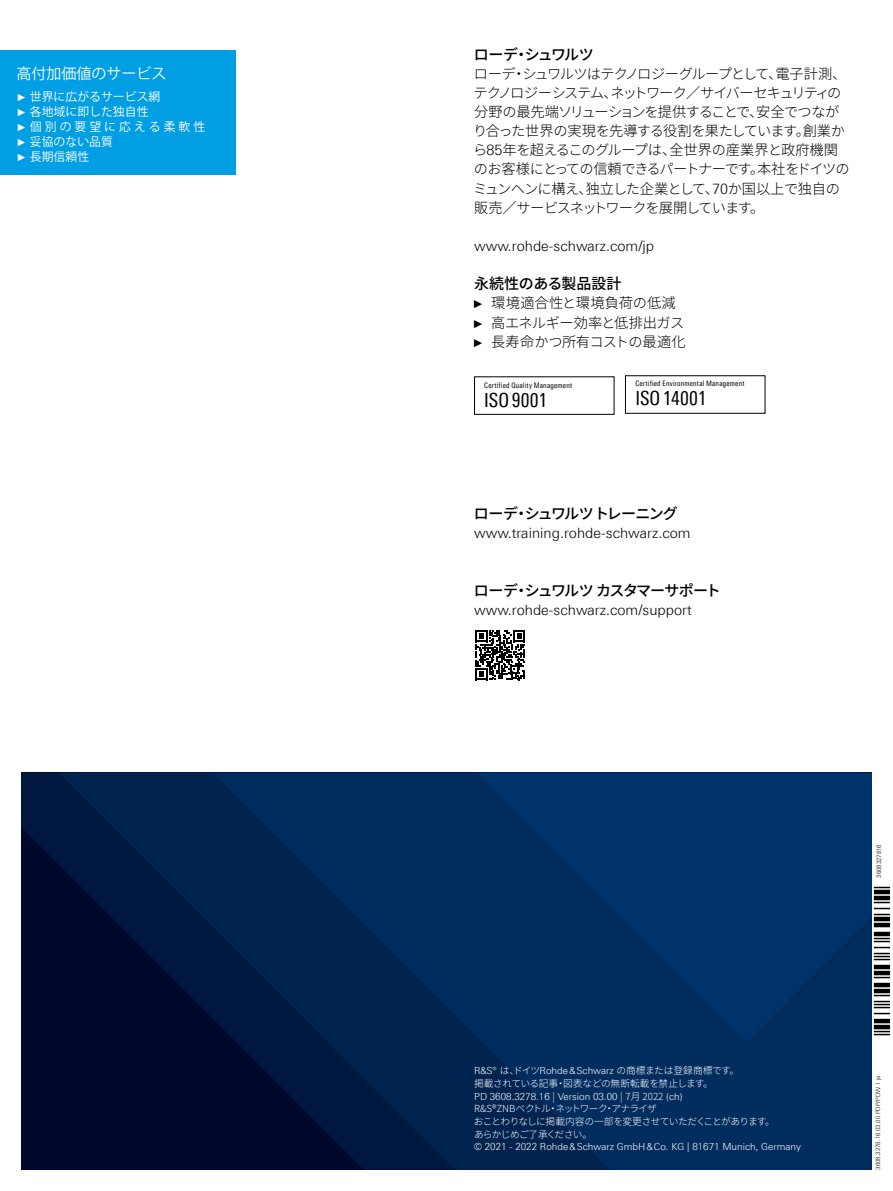
<style>
.page{position:relative;width:893px;height:1191px;background:#fff}
.page>*{position:absolute;margin:0;border:0;box-sizing:border-box;transform-origin:0 0}
.t1{font:19.5px "Linotype Univers 420 Cn";letter-spacing:.005em;color:#000}
.t2{font:500 15px "Source Han Sans JP";letter-spacing:-.045em;color:#000}
.t3{font:500 15px "Source Han Sans JP";letter-spacing:-.07em;color:#000}
.t4{font:15px "Koz Go Pr 6 N";color:#fff}
.t5{font:500 15px "Source Han Sans JP";color:#000}
.t6{font:500 15px "Source Han Sans JP";letter-spacing:-.075em;color:#000}
.t7{font:300 14.25px/19.2px "Source Han Sans JP";letter-spacing:-.045em;color:#000}
.t8{font:300 14.25px "Linotype Univers 330";color:#000}
.t9{font:300 14.25px/19.2px "Source Han Sans JP";letter-spacing:-.02em;color:#000}
.t10{font:11.85px/15px "Koz Go Pr 6 N";color:#fff}
.t11{font:300 9.75px "Linotype Univers 330";color:#fff}
.t12{font:300 9.75px/12.6px "Source Han Sans JP";letter-spacing:-.065em;color:#fff}
.t13{font:300 9.75px/12.6px "Source Han Sans JP";letter-spacing:-.03em;color:#fff}
.t14{font:7.5px "Linotype Univers 420 Cn";letter-spacing:.025em;color:#000}
.t15{font:300 6px "Linotype Univers 330";color:#000}
.s1{font-family:"Arial";font-size:10.35px}
.s2{font-family:"Linotype Univers 330"}
.s3{font-family:"Arial Narrow";font-weight:400;font-size:11.4px}
.s4{font-family:"Source Han Sans JP"}
</style>
<div class="page">
<svg style="left:21px;top:772px;width:37px;height:397px;background:#000a30"></svg>
<svg style="left:58px;top:772px;width:155px;height:397px;background:#001037"></svg>
<svg style="left:213px;top:772px;width:659px;height:397px;background:#002452"></svg>
<svg style="left:477px;top:772px;width:395px;height:270px;background:#003064"></svg>
<div style="left:0;top:50px;width:236px;height:124px;background:#009ee3"></div>
<div style="left:474px;top:376px;width:140px;height:39px;border:1px solid #000"></div>
<div style="left:625px;top:375px;width:140px;height:39px;border:1px solid #000"></div>
<svg style="left:475px;top:630px;width:50px;height:50px"></svg>
<svg style="left:874px;top:1030px;width:16px;height:5px"></svg>
<div style="left:874px;top:1024px;width:16px;height:5px;background:#000"></div>
<div style="left:874px;top:1018px;width:16px;height:5px;background:#000"></div>
<svg style="left:874px;top:994px;width:16px;height:20px"></svg>
<div style="left:874px;top:988px;width:16px;height:5px;background:#000"></div>
<div style="left:874px;top:982px;width:16px;height:5px;background:#000"></div>
<svg style="left:874px;top:976px;width:16px;height:2px"></svg>
<div style="left:874px;top:970px;width:16px;height:5px;background:#000"></div>
<div style="left:874px;top:964px;width:16px;height:5px;background:#000"></div>
<svg style="left:874px;top:937px;width:16px;height:23px"></svg>
<div style="left:874px;top:931px;width:16px;height:5px;background:#000"></div>
<div style="left:874px;top:922px;width:16px;height:5px;background:#000"></div>
<div style="left:874px;top:916px;width:16px;height:5px;background:#000"></div>
<svg style="left:874px;top:901px;width:16px;height:14px"></svg>
<div style="left:874px;top:895px;width:16px;height:5px;background:#000"></div>
<div style="left:874px;top:889px;width:16px;height:5px;background:#000"></div>
<svg style="left:874px;top:886px;width:16px;height:2px"></svg>
<p class="t4" style="left:16px;top:65px;width:152px">高付加価値のサービス</p>
<p class="t10" style="left:16px;top:90px;width:190px"><span class="s1">►</span> 世界に広がるサービス網<br><span class="s1">►</span> 各地域に即した独自性<br><span class="s1">►</span>個別の要望に応える柔軟性<span class="s1">►</span> 妥協のない品質<br><span class="s1">►</span> 長期信頼性</p>
<p class="t6" style="left:474px;top:46px;width:121px">ローデ・シュワルツ</p>
<p class="t7" style="left:473px;top:64px;width:378px">ローデ・シュワルツはテクノロジーグループとして、電子計測、テクノロジーシステム、ネットワーク／サイバーセキュリティの分野の最先端ソリューションを提供することで、安全でつながり合った世界の実現を先導する役割を果たしています。創業から<span class="s2">85</span>年を超えるこのグループは、全世界の産業界と政府機関のお客様にとっての信頼できるパートナーです。本社をドイツのミュンヘンに構え、独立した企業として、<span class="s2">70</span>か国以上で独自の販売／サービスネットワークを展開しています。</p>
<p class="t8" style="left:474px;top:237px;width:182px">www.rohde-schwarz.com/jp</p>
<p class="t5" style="left:474px;top:275px;width:149px">永続性のある製品設計</p>
<p class="t9" style="left:474px;top:294px;width:213px"><span class="s3">►</span> 環境適合性と環境負荷の低減<span class="s3">►</span> 高エネルギー効率と低排出ガス<span class="s3">►</span> 長寿命かつ所有コストの最適化</p>
<p class="t14" style="left:484px;top:381px;width:89px">Certified Quality Management</p>
<h1 class="t1" style="left:484px;top:389px;width:64px">ISO9001</h1>
<p class="t14" style="left:635px;top:379px;width:111px">Certified Environmental Management</p>
<h1 class="t1" style="left:635px;top:387px;width:73px">ISO14001</h1>
<p class="t3" style="left:474px;top:505px;width:205px">ローデ・シュワルツトレーニング</p>
<p class="t8" style="left:474px;top:524px;width:218px">www.training.rohde-schwarz.com</p>
<p class="t2" style="left:474px;top:581px;width:248px">ローデ・シュワルツカスタマーサポート</p>
<p class="t8" style="left:474px;top:601px;width:219px">www.rohde-schwarz.com/support</p>
<p class="t15" style="left:876px;top:878px;width:35px;rotate:-90deg">3608327816</p>
<p class="t13" style="left:474px;top:1064px;width:267px"><span class="s2">R&amp;S®</span> は、ドイツ<span class="s2">Rohde&amp;Schwarz</span> の商標または登録商標です。掲載されている記事・図表などの無断転載を禁止します。</p>
<p class="t11" style="left:474px;top:1090px;width:210px">PD 3608.3278.16 <span class="s4">|</span> Version 03.00 <span class="s4">| 7月 2022</span> (ch)</p>
<p class="t12" style="left:474px;top:1102px;width:303px">R&amp;S®ZNBベクトル・ネットワーク・アナライザ<br>おことわりなしに掲載内容の一部を変更させていただくことがあります。あらかじめご了承ください。</p>
<p class="t11" style="left:474px;top:1141px;width:328px">© 2021 - 2022 Rohde&amp;Schwarz GmbH&amp;Co. KG | 81671 Munich, Germany</p>
<p class="t15" style="left:875px;top:1169px;width:96px;rotate:-90deg">3608.3278.16 03.00 PDP/PDW 1 ja</p>
</div>
